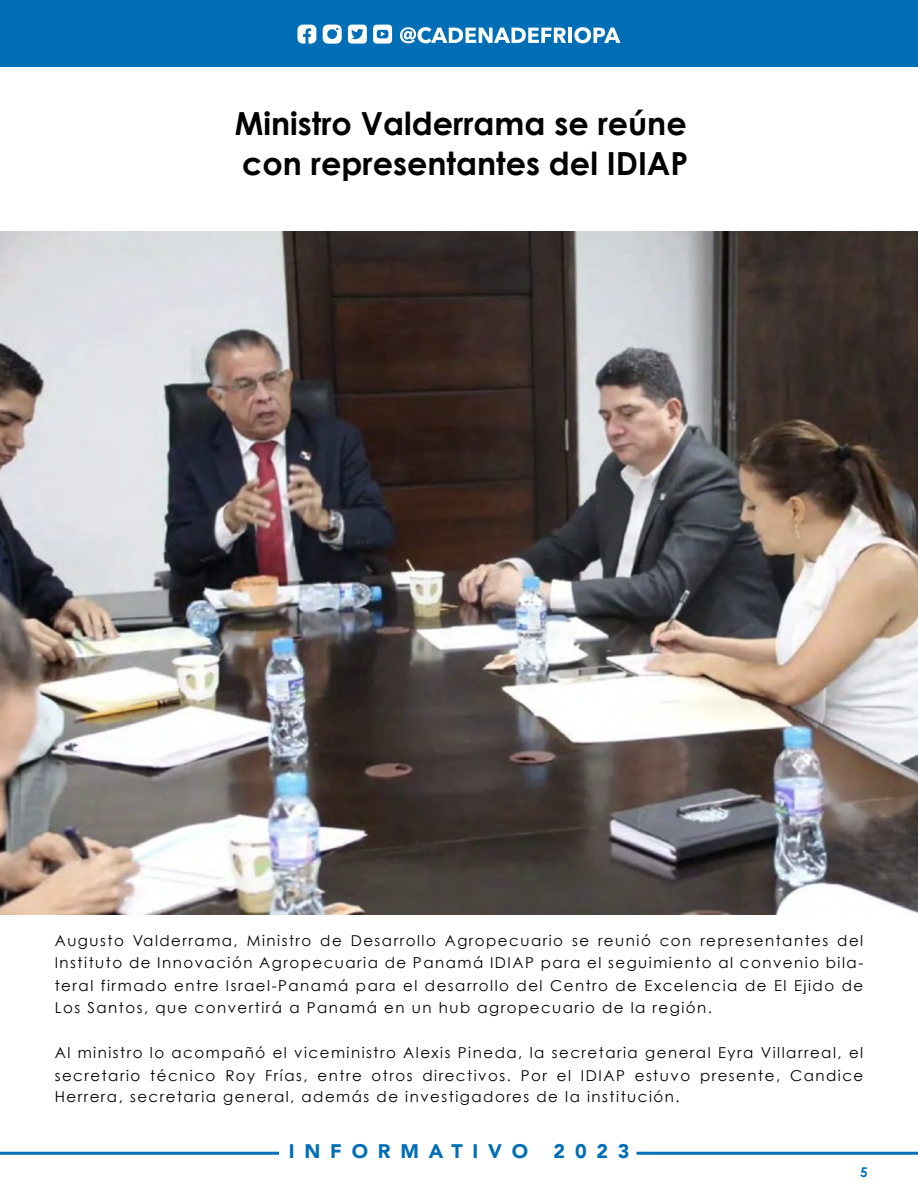
<style>
.page{position:relative;width:918px;height:1188px;background:#fff}
.page>*{position:absolute;margin:0;border:0;box-sizing:border-box;transform-origin:0 0}
.t1{font:700 31.8px/39.8px "Century Gothic";color:#000}
.t2{font:900 19.65px "Avenir";letter-spacing:.5em;color:#006eb6}
.t3{font:15px/22.5px "Century Gothic";letter-spacing:.1em;color:#000;text-align:justify}
.t4{font:700 13.5px "Century Gothic";color:#006eb6}
</style>
<div class="page">
<div style="left:0;top:0;width:918px;height:66px;background:#006eb6"></div>
<svg style="left:400px;top:27px;width:166px;height:16px"></svg>
<hr style="left:568px;top:28px;width:4px;height:15px;background:#fff">
<svg style="left:574px;top:27px;width:47px;height:16px"></svg>
<svg style="left:348px;top:25px;width:19px;height:19px"></svg>
<svg style="left:297px;top:25px;width:19px;height:19px"></svg>
<svg style="left:323px;top:25px;width:19px;height:19px"></svg>
<svg style="left:373px;top:25px;width:19px;height:19px"></svg>
<hr style="left:0;top:1152px;width:279px;height:3px;background:#006eb6">
<hr style="left:636px;top:1152px;width:282px;height:3px;background:#006eb6">
<img style="left:1px;top:231px;width:917px;height:684px">
<h1 class="t1" style="left:235px;top:102px;width:455px">Ministro Valderrama se reúne con representantes del IDIAP</h1>
<p class="t3" style="left:55px;top:929px;width:810px">Augusto Valderrama, Ministro de Desarrollo Agropecuario se reunió con representantes del Instituto de Innovación Agropecuaria de Panamá IDIAP para el seguimiento al convenio bila&shy;teral firmado entre Israel-Panamá para el desarrollo del Centro de Excelencia de El Ejido de</p>
<p class="t3" style="left:55px;top:996px;width:659px">Los Santos, que convertirá a Panamá en un hub agropecuario de la región.</p>
<p class="t3" style="left:55px;top:1042px;width:810px">Al ministro lo acompañó el viceministro Alexis Pineda, la secretaria general Eyra Villarreal, el secretario técnico Roy Frías, entre otros directivos. Por el IDIAP estuvo presente, Candice</p>
<p class="t3" style="left:55px;top:1085px;width:626px">Herrera, secretaria general, además de investigadores de la institución.</p>
<h2 class="t2" style="left:289px;top:1135px;width:241px">INFORMATIVO</h2>
<h2 class="t2" style="left:554px;top:1135px;width:78px">2023</h2>
<p class="t4" style="left:860px;top:1162px;width:9px">5</p>
</div>
